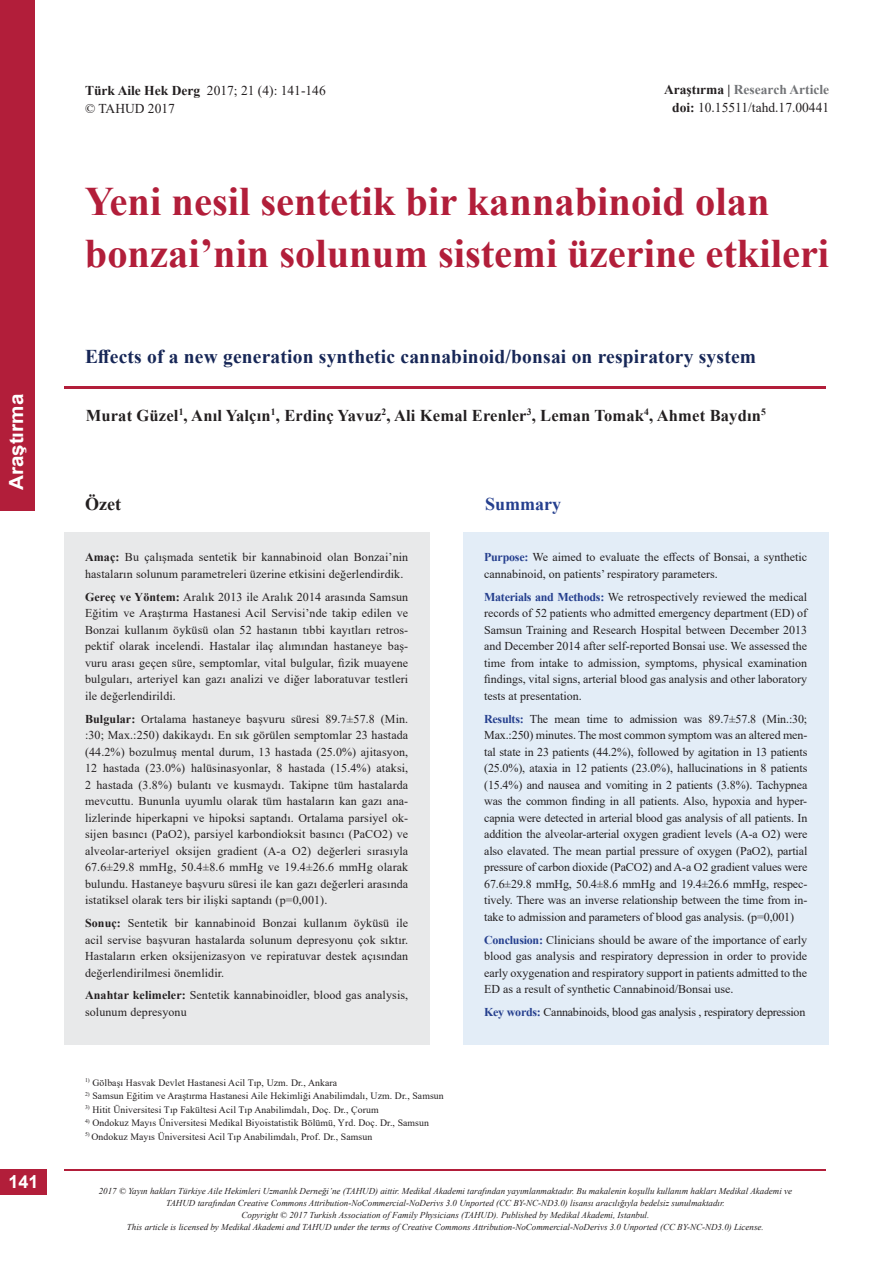
<style>
.page{position:relative;width:893px;height:1276px;background:#fff}
.page>*{position:absolute;margin:0;border:0;box-sizing:border-box;transform-origin:0 0}
.t1{font:700 40.5px/52.5px "Times New Roman";color:#b21e3a}
.t2{font:700 19.5px "Times New Roman";letter-spacing:.01em;color:#172757}
.t3{font:700 19.5px "Arial";color:#fff;scale:1.06 1}
.t4{font:700 18px "Times New Roman";color:#253f8e}
.t5{font:700 18px "Times New Roman";color:#231f20}
.t6{font:700 18px "Arial";color:#fff}
.t7{font:700 16.5px "Times New Roman";letter-spacing:.01em;color:#231f20}
.t8{font:13.5px/18px "Times New Roman";color:#231f20}
.t9{font:12px/16.5px "Times New Roman";letter-spacing:.01em;color:#231f20;text-align:justify}
.t10{font:12px "Times New Roman";letter-spacing:-.02em;color:#231f20}
.t11{font:9.75px "Times New Roman";letter-spacing:.01em;color:#231f20}
.t12{font:italic 9px/12px "Times New Roman";color:#231f20;text-align:center}
.s1{font-weight:700}
.s2{font-weight:700;color:#727477}
.s3{font-weight:700;color:#253f8e}
</style>
<div class="page">
<div style="left:0;top:0;width:34px;height:510px;background:#b21e3a"></div>
<div style="left:0;top:1169px;width:47px;height:26px;background:#b21e3a"></div>
<hr style="left:65px;top:386px;width:761px;height:3px;background:#b21e3a">
<div style="left:64px;top:532px;width:365px;height:512px;background:#e8e9ea"></div>
<hr style="left:65px;top:1169px;width:761px;height:2px;background:#b21e3a">
<div style="left:463px;top:532px;width:366px;height:512px;background:#e3edf7"></div>
<h2 class="t3" style="left:3px;top:490px;width:93px;rotate:-90deg">Araştırma</h2>
<h3 class="t6" style="left:8px;top:1169px;width:32px">141</h3>
<p class="t8" style="left:85px;top:81px;width:242px"><span class="s1">Türk Aile Hek Derg</span> 2017; 21 (4): 141-146 © TAHUD 2017</p>
<p class="t8" style="left:664px;top:80px;width:167px;text-align:center"><span class="s1">Araştırma |</span> <span class="s2">Research Article </span><span class="s1">doi:</span> 10.15511/tahd.17.00441</p>
<h1 class="t1" style="left:85px;top:174px;width:746px">Yeni nesil sentetik bir kannabinoid olan bonzai’nin solunum sistemi üzerine etkileri</h1>
<h2 class="t2" style="left:85px;top:342px;width:673px">Effects of a new generation synthetic cannabinoid/bonsai on respiratory system</h2>
<h3 class="t7" style="left:86px;top:403px;width:682px">Murat Güzel<sup>1</sup>, Anıl Yalçın<sup>1</sup>, Erdinç Yavuz<sup>2</sup>, Ali Kemal Erenler<sup>3</sup>, Leman Tomak<sup>4</sup>, Ahmet Baydın<sup>5</sup></h3>
<h3 class="t5" style="left:85px;top:491px;width:37px">Özet</h3>
<p class="t9" style="left:85px;top:548px;width:325px"><span class="s1">Amaç:</span> Bu çalışmada sentetik bir kannabinoid olan Bonzai’nin hastaların solunum parametreleri üzerine etkisini değerlendirdik.</p>
<p class="t9" style="left:85px;top:588px;width:325px"><span class="s1">Gereç ve Yöntem:</span> Aralık 2013 ile Aralık 2014 arasında Samsun Eğitim ve Araştırma Hastanesi Acil Servisi’nde takip edilen ve Bonzai kullanım öyküsü olan 52 hastanın tıbbi kayıtları retros&shy;pektif olarak incelendi. Hastalar ilaç alımından hastaneye baş&shy;vuru arası geçen süre, semptomlar, vital bulgular, fizik muayene bulguları, arteriyel kan gazı analizi ve diğer laboratuvar testleri ile değerlendirildi.</p>
<p class="t9" style="left:85px;top:710px;width:325px"><span class="s1">Bulgular:</span> Ortalama hastaneye başvuru süresi 89.7±57.8 (Min. :30; Max.:250) dakikaydı. En sık görülen semptomlar 23 hastada (44.2%) bozulmuş mental durum, 13 hastada (25.0%) ajitasyon, 12 hastada (23.0%) halüsinasyonlar, 8 hastada (15.4%) ataksi, 2 hastada (3.8%) bulantı ve kusmaydı. Takipne tüm hastalarda mevcuttu. Bununla uyumlu olarak tüm hastaların kan gazı ana&shy;lizlerinde hiperkapni ve hipoksi saptandı. Ortalama parsiyel ok&shy;sijen basıncı (PaO2), parsiyel karbondioksit basıncı (PaCO2) ve alveolar-arteriyel oksijen gradient (A-a O2) değerleri sırasıyla 67.6±29.8 mmHg, 50.4±8.6 mmHg ve 19.4±26.6 mmHg olarak bulundu. Hastaneye başvuru süresi ile kan gazı değerleri arasında istatiksel olarak ters bir ilişki saptandı (p=0,001).</p>
<p class="t9" style="left:85px;top:914px;width:325px"><span class="s1">Sonuç:</span> Sentetik bir kannabinoid Bonzai kullanım öyküsü ile acil servise başvuran hastalarda solunum depresyonu çok sıktır.<br>Hastaların erken oksijenizasyon ve repiratuvar destek açısından değerlendirilmesi önemlidir.</p>
<p class="t9" style="left:85px;top:986px;width:325px"><span class="s1">Anahtar kelimeler:</span> Sentetik kannabinoidler, blood gas analysis, solunum depresyonu</p>
<p class="t11" style="left:85px;top:1075px;width:254px"><sup>1)</sup> Gölbaşı Hasvak Devlet Hastanesi Acil Tıp, Uzm. Dr., Ankara</p>
<p class="t11" style="left:85px;top:1089px;width:360px"><sup>2)</sup> Samsun Eğitim ve Araştırma Hastanesi Aile Hekimliği Anabilimdalı, Uzm. Dr., Samsun</p>
<p class="t11" style="left:85px;top:1102px;width:295px"><sup>3)</sup> Hitit Üniversitesi Tıp Fakültesi Acil Tıp Anabilimdalı, Doç. Dr., Çorum</p>
<p class="t11" style="left:85px;top:1116px;width:345px"><sup>4)</sup> Ondokuz Mayıs Üniversitesi Medikal Biyoistatistik Bölümü, Yrd. Doç. Dr., Samsun</p>
<p class="t11" style="left:85px;top:1129px;width:289px"><sup>5)</sup> Ondokuz Mayıs Üniversitesi Acil Tıp Anabilimdalı, Prof. Dr., Samsun</p>
<h3 class="t4" style="left:485px;top:491px;width:77px">Summary</h3>
<p class="t9" style="left:484px;top:548px;width:325px"><span class="s3">Purpose:</span> We aimed to evaluate the effects of Bonsai, a synthetic cannabinoid, on patients’ respiratory parameters.</p>
<p class="t9" style="left:484px;top:588px;width:325px"><span class="s3">Materials and Methods:</span> We retrospectively reviewed the medical records of 52 patients who admitted emergency department (ED) of Samsun Training and Research Hospital between December 2013 and December 2014 after self-reported Bonsai use. We assessed the time from intake to admission, symptoms, physical examination findings, vital signs, arterial blood gas analysis and other laboratory tests at presentation.</p>
<p class="t9" style="left:484px;top:710px;width:325px"><span class="s3">Results:</span> The mean time to admission was 89.7±57.8 (Min.:30; Max.:250) minutes. The most common symptom was an altered men&shy;tal state in 23 patients (44.2%), followed by agitation in 13 patients (25.0%), ataxia in 12 patients (23.0%), hallucinations in 8 patients (15.4%) and nausea and vomiting in 2 patients (3.8%). Tachypnea was the common finding in all patients. Also, hypoxia and hyper&shy;capnia were detected in arterial blood gas analysis of all patients. In addition the alveolar-arterial oxygen gradient levels (A-a O2) were also elavated. The mean partial pressure of oxygen (PaO2), partial pressure of carbon dioxide (PaCO2) and A-a O2 gradient values were 67.6±29.8 mmHg, 50.4±8.6 mmHg and 19.4±26.6 mmHg, respec&shy;tively. There was an inverse relationship between the time from in&shy;take to admission and parameters of blood gas analysis. (p=0,001)</p>
<p class="t9" style="left:484px;top:931px;width:325px"><span class="s3">Conclusion:</span> Clinicians should be aware of the importance of early blood gas analysis and respiratory depression in order to provide early oxygenation and respiratory support in patients admitted to the ED as a result of synthetic Cannabinoid/Bonsai use.</p>
<p class="t10" style="left:484px;top:1003px;width:323px"><span class="s3">Key words:</span> Cannabinoids, blood gas analysis , respiratory depression</p>
<p class="t12" style="left:99px;top:1184px;width:695px">2017 © Yayın hakları Türkiye Aile Hekimleri Uzmanlık Derneği’ne (TAHUD) aittir. Medikal Akademi tarafından yayımlanmaktadır. Bu makalenin koşullu kullanım hakları Medikal Akademi ve TAHUD tarafından Creative Commons Attribution-NoCommercial-NoDerivs 3.0 Unported (CC BY-NC-ND3.0) lisansı aracılığıyla bedelsiz sunulmaktadır.<br>Copyright © 2017 Turkish Association of Family Physicians (TAHUD). Published by Medikal Akademi, Istanbul.<br>This article is licensed by Medikal Akademi and TAHUD under the terms of Creative Commons Attribution-NoCommercial-NoDerivs 3.0 Unported (CC BY-NC-ND3.0) License.</p>
</div>
